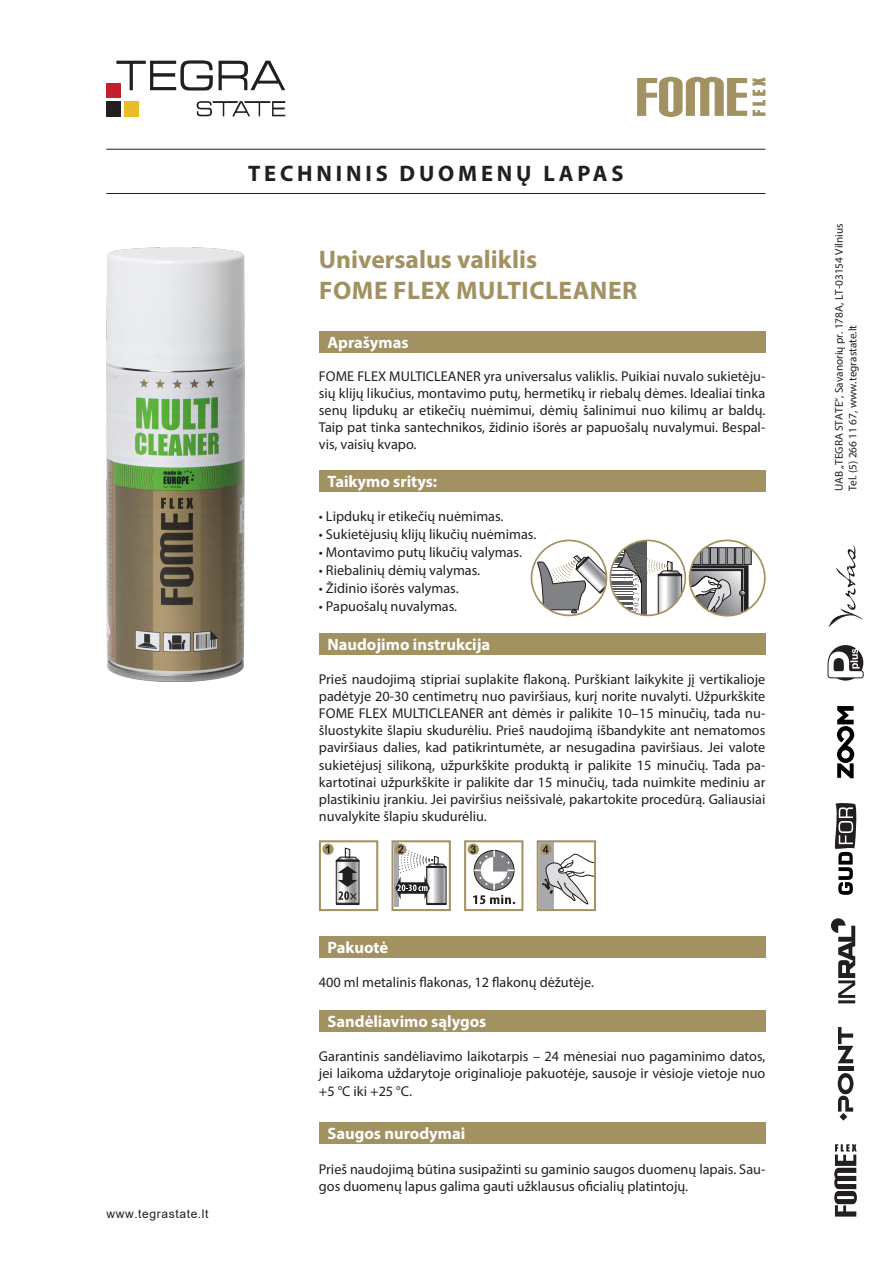
<style>
.page{position:relative;width:893px;height:1263px;background:#fff}
.page>*{position:absolute;margin:0;border:0;box-sizing:border-box;transform-origin:0 0}
.t1{font:700 25.5px "Myriad Pro";letter-spacing:.005em;color:#a29161}
.t2{font:700 22.5px "Myriad Pro";letter-spacing:.17em;color:#231f20}
.t3{font:700 16.5px "Myriad Pro";color:#fff}
.t4{font:14.25px/17.1px "Myriad Pro";color:#231f20;text-align:justify}
.t5{font:12px "Arial";letter-spacing:.05em;color:#231f20}
.t6{font:11.25px/13.5px "Myriad Pro";color:#231f20}
</style>
<div class="page">
<div style="left:107px;top:83px;width:14px;height:15px;background:#c31f2d"></div>
<div style="left:124px;top:101px;width:14px;height:15px;background:#eabd27"></div>
<div style="left:107px;top:101px;width:14px;height:15px;background:#231f20"></div>
<svg style="left:116px;top:60px;width:169px;height:30px"></svg>
<svg style="left:197px;top:101px;width:88px;height:15px"></svg>
<svg style="left:834px;top:1144px;width:23px;height:72px"></svg>
<hr style="left:838px;top:1067px;width:15px;height:4px;background:#231f20">
<svg style="left:838px;top:1027px;width:15px;height:36px"></svg>
<svg style="left:838px;top:1073px;width:15px;height:38px"></svg>
<svg style="left:840px;top:1113px;width:7px;height:7px"></svg>
<svg style="left:827px;top:645px;width:37px;height:36px"></svg>
<svg style="left:828px;top:545px;width:34px;height:82px"></svg>
<hr style="left:838px;top:1000px;width:17px;height:3px;background:#231f20">
<svg style="left:831px;top:918px;width:24px;height:80px"></svg>
<svg style="left:835px;top:803px;width:22px;height:92px"></svg>
<svg style="left:837px;top:706px;width:17px;height:72px"></svg>
<div style="left:319px;top:332px;width:446px;height:21px;background:#a29161"></div>
<div style="left:319px;top:470px;width:446px;height:21px;background:#a29161"></div>
<div style="left:319px;top:633px;width:446px;height:21px;background:#a29161"></div>
<div style="left:319px;top:936px;width:446px;height:21px;background:#a29161"></div>
<div style="left:319px;top:1010px;width:446px;height:21px;background:#a29161"></div>
<div style="left:319px;top:1122px;width:446px;height:22px;background:#a29161"></div>
<hr style="left:106px;top:193px;width:659px;height:1px;background:#231f20">
<hr style="left:106px;top:149px;width:659px;height:1px;background:#231f20">
<svg style="left:637px;top:77px;width:128px;height:40px"></svg>
<svg style="left:531px;top:540px;width:75px;height:75px"></svg>
<div style="left:531px;top:540px;width:76px;height:76px;border:2px solid #a29161;border-radius:50%"></div>
<svg style="left:627px;top:540px;width:19px;height:6px"></svg>
<svg style="left:537px;top:546px;width:145px;height:69px"></svg>
<div style="left:609px;top:540px;width:77px;height:76px;border:2px solid #a29161;border-radius:50%"></div>
<div style="left:319px;top:840px;width:59px;height:71px;background:#fff;border:2px solid #a29161"></div>
<div style="left:336px;top:903px;width:23px;height:2px;border:1px solid #231f20"></div>
<svg style="left:336px;top:847px;width:24px;height:57px"></svg>
<svg style="left:322px;top:843px;width:12px;height:12px"></svg>
<svg style="left:326px;top:845px;width:3px;height:8px"></svg>
<div style="left:391px;top:840px;width:60px;height:71px;background:#fff;border:2px solid #a29161"></div>
<div style="left:426px;top:903px;width:20px;height:2px;border:1px solid #231f20"></div>
<hr style="left:394px;top:842px;width:4px;height:65px;background:#a8a9ad">
<svg style="left:395px;top:843px;width:11px;height:12px"></svg>
<svg style="left:395px;top:845px;width:52px;height:59px"></svg>
<div style="left:464px;top:840px;width:59px;height:71px;background:#fff;border:2px solid #a29161"></div>
<svg style="left:474px;top:850px;width:40px;height:40px"></svg>
<div style="left:474px;top:850px;width:40px;height:41px;border:1px solid #231f20;border-radius:50%"></div>
<div style="left:481px;top:857px;width:26px;height:27px;background:#fff;border-radius:50%"></div>
<hr style="left:493px;top:850px;width:2px;height:40px;background:#fff">
<hr style="left:474px;top:869px;width:40px;height:2px;background:#fff">
<svg style="left:501px;top:877px;width:8px;height:8px"></svg>
<svg style="left:479px;top:877px;width:8px;height:8px"></svg>
<svg style="left:493px;top:855px;width:16px;height:16px"></svg>
<svg style="left:473px;top:895px;width:42px;height:9px"></svg>
<svg style="left:468px;top:843px;width:11px;height:12px"></svg>
<svg style="left:471px;top:845px;width:16px;height:19px"></svg>
<div style="left:537px;top:840px;width:59px;height:71px;background:#fff;border:2px solid #a29161"></div>
<svg style="left:539px;top:842px;width:15px;height:67px"></svg>
<svg style="left:540px;top:845px;width:54px;height:62px"></svg>
<svg style="left:690px;top:540px;width:75px;height:76px"></svg>
<div style="left:744px;top:548px;width:7px;height:16px;background:#a8a9ad"></div>
<div style="left:744px;top:547px;width:7px;height:18px;border:1px solid #231f20"></div>
<div style="left:736px;top:548px;width:7px;height:16px;background:#a8a9ad"></div>
<div style="left:735px;top:547px;width:8px;height:18px;border:1px solid #231f20"></div>
<div style="left:727px;top:548px;width:7px;height:16px;background:#a8a9ad"></div>
<div style="left:727px;top:547px;width:8px;height:18px;border:1px solid #231f20"></div>
<div style="left:719px;top:548px;width:7px;height:16px;background:#a8a9ad"></div>
<div style="left:719px;top:547px;width:7px;height:18px;border:1px solid #231f20"></div>
<div style="left:710px;top:548px;width:7px;height:16px;background:#a8a9ad"></div>
<div style="left:710px;top:547px;width:8px;height:18px;border:1px solid #231f20"></div>
<div style="left:702px;top:548px;width:7px;height:16px;background:#a8a9ad"></div>
<svg style="left:695px;top:552px;width:4px;height:11px"></svg>
<div style="left:693px;top:547px;width:8px;height:18px;border:1px solid #231f20"></div>
<svg style="left:690px;top:565px;width:58px;height:51px"></svg>
<div style="left:689px;top:540px;width:77px;height:76px;border:2px solid #a29161;border-radius:50%"></div>
<img style="left:106px;top:247px;width:138px;height:434px">
<p class="t2" style="left:248px;top:158px;width:377px">TECHNINIS DUOMENŲ LAPAS</p>
<p class="t1" style="left:319px;top:243px;width:220px">Universalus valiklis</p>
<p class="t1" style="left:319px;top:273px;width:320px">FOME FLEX MULTICLEANER</p>
<p class="t3" style="left:327px;top:332px;width:83px">Aprašymas</p>
<p class="t4" style="left:319px;top:367px;width:448px">FOME FLEX MULTICLEANER yra universalus valiklis. Puikiai nuvalo sukietėju&shy;sių klijų likučius, montavimo putų, hermetikų ir riebalų dėmes. Idealiai tinka senų lipdukų ar etikečių nuėmimui, dėmių šalinimui nuo kilimų ar baldų.<br>Taip pat tinka santechnikos, židinio išorės ar papuošalų nuvalymui. Bespal&shy;vis, vaisių kvapo.</p>
<p class="t3" style="left:327px;top:470px;width:111px">Taikymo sritys:</p>
<p class="t4" style="left:319px;top:508px;width:186px">• Lipdukų ir etikečių nuėmimas.</p>
<p class="t4" style="left:319px;top:526px;width:219px">• Sukietėjusių klijų likučių nuėmimas.</p>
<p class="t4" style="left:319px;top:544px;width:205px">• Montavimo putų likučių valymas.</p>
<p class="t4" style="left:319px;top:562px;width:163px">• Riebalinių dėmių valymas.</p>
<p class="t4" style="left:319px;top:580px;width:141px">• Židinio išorės valymas.</p>
<p class="t4" style="left:319px;top:598px;width:140px">• Papuošalų nuvalymas.</p>
<p class="t3" style="left:327px;top:633px;width:164px">Naudojimo instrukcija</p>
<p class="t4" style="left:319px;top:670px;width:448px">Prieš naudojimą stipriai suplakite flakoną. Purškiant laikykite jį vertikalioje padėtyje 20-30 centimetrų nuo paviršiaus, kurį norite nuvalyti. Užpurkškite FOME FLEX MULTICLEANER ant dėmės ir palikite 10–15 minučių, tada nu&shy;šluostykite šlapiu skudurėliu. Prieš naudojimą išbandykite ant nematomos paviršiaus dalies, kad patikrintumėte, ar nesugadina paviršiaus. Jei valote sukietėjusį silikoną, užpurkškite produktą ir palikite 15 minučių. Tada pa&shy;kartotinai užpurkškite ir palikite dar 15 minučių, tada nuimkite mediniu ar plastikiniu įrankiu. Jei paviršius neišsivalė, pakartokite procedūrą. Galiausiai nuvalykite šlapiu skudurėliu.</p>
<p class="t5" style="left:106px;top:1205px;width:104px">www.tegrastate.lt</p>
<p class="t3" style="left:327px;top:936px;width:62px">Pakuotė</p>
<p class="t4" style="left:319px;top:974px;width:277px">400 ml metalinis flakonas, 12 flakonų dėžutėje.</p>
<p class="t3" style="left:327px;top:1010px;width:160px">Sandėliavimo sąlygos</p>
<p class="t4" style="left:319px;top:1048px;width:448px">Garantinis sandėliavimo laikotarpis – 24 mėnesiai nuo pagaminimo datos, jei laikoma uždarytoje originalioje pakuotėje, sausoje ir vėsioje vietoje nuo +5 °C iki +25 °C.</p>
<p class="t3" style="left:327px;top:1123px;width:139px">Saugos nurodymai</p>
<p class="t4" style="left:319px;top:1160px;width:448px">Prieš naudojimą būtina susipažinti su gaminio saugos duomenų lapais. Sau&shy;gos duomenų lapus galima gauti užklausus oficialių platintojų.</p>
<p class="t6" style="left:832px;top:491px;width:269px;rotate:-90deg">UAB „TEGRA STATE“, Savanorių pr. 178A, LT-03154 Vilnius<br>Tel. (5) 266 11 67, www.tegrastate.lt</p>
</div>
